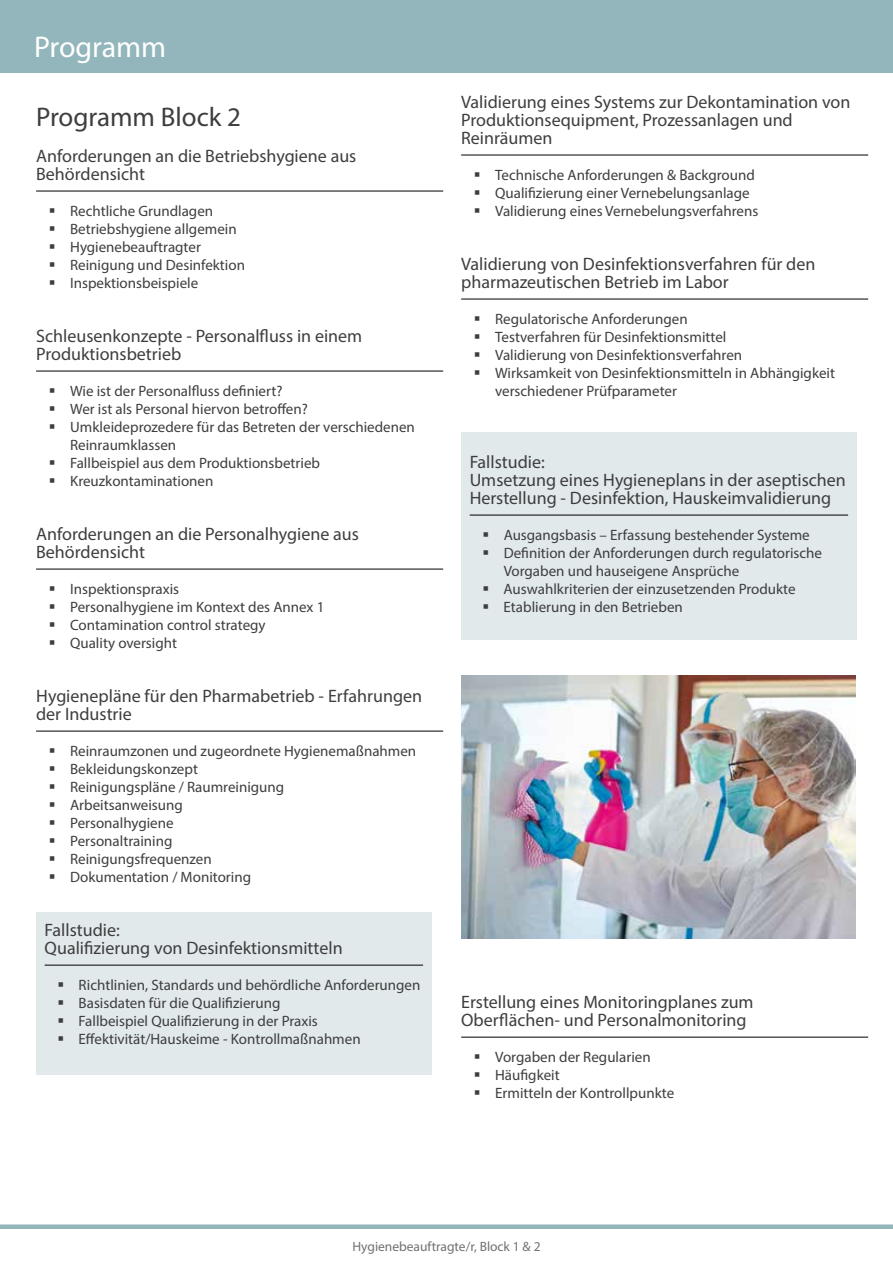
<style>
.page{position:relative;width:893px;height:1263px;background:#fff}
.page>*{position:absolute;margin:0;border:0;box-sizing:border-box;transform-origin:0 0}
.t1{font:30px "Myriad Pro";letter-spacing:-.005em;color:#fff}
.t2{font:27px "Myriad Pro";color:#3e3d40}
.t3{font:18px/18px "Myriad Pro";color:#3e3d40}
.t4{font:15px/18px "Myriad Pro";color:#3e3d40}
.t5{font:13.5px "Myriad Pro";color:#707172}
</style>
<div class="page">
<div style="left:0;top:0;width:893px;height:72px;background:#92b6bb"></div>
<hr style="left:36px;top:191px;width:407px;height:1px;background:#000">
<hr style="left:36px;top:371px;width:407px;height:1px;background:#000">
<hr style="left:36px;top:569px;width:407px;height:1px;background:#000">
<hr style="left:36px;top:731px;width:407px;height:1px;background:#000">
<div style="left:36px;top:912px;width:396px;height:163px;background:#e1e9ea"></div>
<hr style="left:45px;top:965px;width:378px;height:1px;background:#000">
<hr style="left:461px;top:155px;width:407px;height:1px;background:#000">
<hr style="left:461px;top:299px;width:407px;height:1px;background:#000">
<hr style="left:461px;top:1037px;width:407px;height:1px;background:#000">
<div style="left:461px;top:432px;width:396px;height:208px;background:#e1e9ea"></div>
<hr style="left:470px;top:515px;width:378px;height:1px;background:#000">
<img style="left:461px;top:675px;width:395px;height:263px">
<div style="left:0;top:1224px;width:893px;height:5px;background:#92b6bb"></div>
<h1 class="t1" style="left:34px;top:28px;width:134px">Programm</h1>
<h2 class="t2" style="left:36px;top:100px;width:206px">Programm Block 2</h2>
<p class="t3" style="left:36px;top:147px;width:322px">Anforderungen an die Betriebshygiene aus<br>Behördensicht</p>
<p class="t4" style="left:70px;top:202px;width:176px">Rechtliche Grundlagen<br>Betriebshygiene allgemein<br>Hygienebeauftragter<br>Reinigung und Desinfektion<br>Inspektionsbeispiele</p>
<p class="t3" style="left:36px;top:327px;width:328px">Schleusenkonzepte - Personalfluss in einem<br>Produktionsbetrieb</p>
<p class="t4" style="left:70px;top:382px;width:346px">Wie ist der Personalfluss definiert?<br>Wer ist als Personal hiervon betroffen?<br>Umkleideprozedere für das Betreten der verschiedenen Reinraumklassen<br>Fallbeispiel aus dem Produktionsbetrieb Kreuzkontaminationen</p>
<p class="t3" style="left:36px;top:525px;width:324px">Anforderungen an die Personalhygiene aus<br>Behördensicht</p>
<p class="t4" style="left:70px;top:580px;width:256px">Inspektionspraxis<br>Personalhygiene im Kontext des Annex 1<br>Contamination control strategy<br>Quality oversight</p>
<p class="t3" style="left:36px;top:687px;width:387px">Hygienepläne für den Pharmabetrieb - Erfahrungen der Industrie</p>
<p class="t4" style="left:70px;top:742px;width:348px">Reinraumzonen und zugeordnete Hygienemaßnahmen<br>Bekleidungskonzept<br>Reinigungspläne / Raumreinigung<br>Arbeitsanweisung<br>Personalhygiene<br>Personaltraining<br>Reinigungsfrequenzen<br>Dokumentation / Monitoring</p>
<p class="t3" style="left:45px;top:921px;width:300px">Fallstudie:<br>Qualifizierung von Desinfektionsmitteln</p>
<p class="t4" style="left:79px;top:976px;width:343px">Richtlinien, Standards und behördliche Anforderungen Basisdaten für die Qualifizierung<br>Fallbeispiel Qualifizierung in der Praxis Effektivität/Hauskeime - Kontrollmaßnahmen</p>
<p class="t3" style="left:461px;top:93px;width:391px">Validierung eines Systems zur Dekontamination von<br>Produktionsequipment, Prozessanlagen und<br>Reinräumen</p>
<p class="t4" style="left:495px;top:166px;width:265px">Technische Anforderungen &amp; Background<br>Qualifizierung einer Vernebelungsanlage<br>Validierung eines Vernebelungsverfahrens</p>
<p class="t3" style="left:461px;top:255px;width:356px">Validierung von Desinfektionsverfahren für den pharmazeutischen Betrieb im Labor</p>
<p class="t4" style="left:495px;top:310px;width:341px">Regulatorische Anforderungen<br>Testverfahren für Desinfektionsmittel<br>Validierung von Desinfektionsverfahren<br>Wirksamkeit von Desinfektionsmitteln in Abhängigkeit verschiedener Prüfparameter</p>
<p class="t3" style="left:470px;top:453px;width:378px">Fallstudie:<br>Umsetzung eines Hygieneplans in der aseptischen<br>Herstellung - Desinfektion, Hauskeimvalidierung</p>
<p class="t4" style="left:504px;top:526px;width:320px">Ausgangsbasis – Erfassung bestehender Systeme Definition der Anforderungen durch regulatorische Vorgaben und hauseigene Ansprüche Auswahlkriterien der einzusetzenden Produkte Etablierung in den Betrieben</p>
<p class="t3" style="left:461px;top:993px;width:294px">Erstellung eines Monitoringplanes zum<br>Oberflächen- und Personalmonitoring</p>
<p class="t4" style="left:495px;top:1048px;width:181px">Vorgaben der Regularien<br>Häufigkeit<br>Ermitteln der Kontrollpunkte</p>
<p class="t5" style="left:352px;top:1238px;width:190px">Hygienebeauftragte/r, Block 1 &amp; 2</p>
</div>
